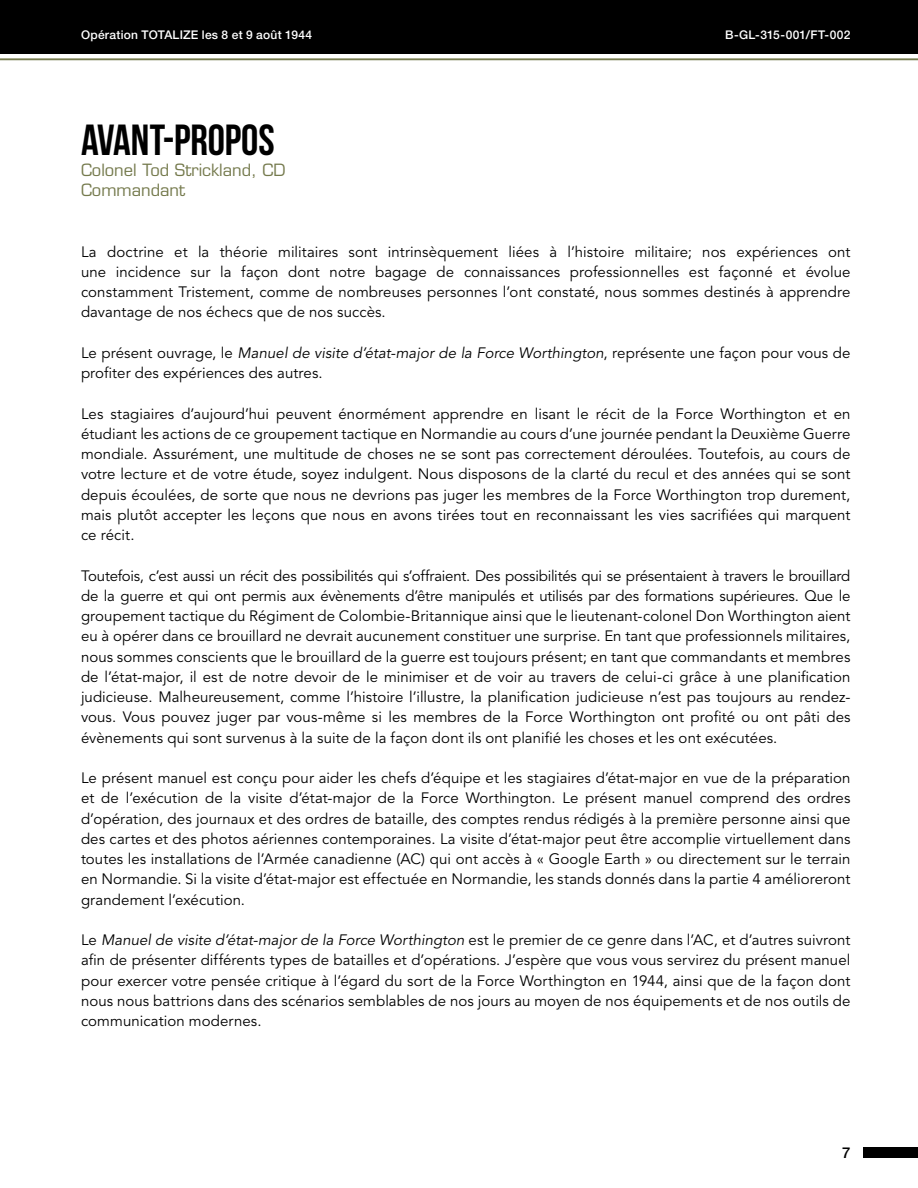
<style>
.page{position:relative;width:918px;height:1188px;background:#fff}
.page>*{position:absolute;margin:0;border:0;box-sizing:border-box;transform-origin:0 0}
.Article_Header{font:43.5px "Bebas Neue";color:#000}
.Article_Header-2{font:16.5px/20.2px "Eurostile LT Std";color:#757a4d}
.Article_Content{font:15px/20.2px "Avenir LT Std";letter-spacing:.005em;color:#000;text-align:justify}
.t1{font:500 15px "Helvetica Neue LT Std";color:#000}
.t2{font:500 12px "Helvetica Neue LT Std";letter-spacing:.02em;color:#fff}
.s1{font-style:italic}
</style>
<div class="page">
<div style="left:0;top:0;width:918px;height:54px;background:#000"></div>
<hr style="left:0;top:58px;width:918px;height:2px;background:#757a4d">
<div style="left:863px;top:1148px;width:55px;height:10px;background:#000"></div>
<p class="t2" style="left:81px;top:28px;width:233px">Opération TOTALIZE les 8 et 9 août 1944</p>
<p class="t2" style="left:725px;top:28px;width:127px">B-GL-315-001/FT-002</p>
<p class="Article_Header" style="left:81px;top:116px;width:195px">AVANT-PROPOS</p>
<p class="Article_Header-2" style="left:81px;top:159px;width:206px">Colonel Tod Strickland, CD<br>Commandant</p>
<p class="Article_Content" style="left:81px;top:242px;width:771px">La doctrine et la théorie militaires sont intrinsèquement liées à l’histoire militaire; nos expériences ont une incidence sur la façon dont notre bagage de connaissances professionnelles est façonné et évolue constamment Tristement, comme de nombreuses personnes l’ont constaté, nous sommes destinés à apprendre davantage de nos échecs que de nos succès.</p>
<p class="Article_Content" style="left:81px;top:343px;width:771px">Le présent ouvrage, le <span class="s1">Manuel de visite d’état-major de la Force Worthington</span>, représente une façon pour vous de profiter des expériences des autres.</p>
<p class="Article_Content" style="left:81px;top:404px;width:771px">Les stagiaires d’aujourd’hui peuvent énormément apprendre en lisant le récit de la Force Worthington et en étudiant les actions de ce groupement tactique en Normandie au cours d’une journée pendant la Deuxième Guerre mondiale. Assurément, une multitude de choses ne se sont pas correctement déroulées. Toutefois, au cours de votre lecture et de votre étude, soyez indulgent. Nous disposons de la clarté du recul et des années qui se sont depuis écoulées, de sorte que nous ne devrions pas juger les membres de la Force Worthington trop durement, mais plutôt accepter les leçons que nous en avons tirées tout en reconnaissant les vies sacrifiées qui marquent ce récit.</p>
<p class="Article_Content" style="left:81px;top:566px;width:771px">Toutefois, c’est aussi un récit des possibilités qui s’offraient. Des possibilités qui se présentaient à travers le brouillard de la guerre et qui ont permis aux évènements d’être manipulés et utilisés par des formations supérieures. Que le groupement tactique du Régiment de Colombie-Britannique ainsi que le lieutenant-colonel Don Worthington aient eu à opérer dans ce brouillard ne devrait aucunement constituer une surprise. En tant que professionnels militaires, nous sommes conscients que le brouillard de la guerre est toujours présent; en tant que commandants et membres de l’état-major, il est de notre devoir de le minimiser et de voir au travers de celui-ci grâce à une planification judicieuse. Malheureusement, comme l’histoire l’illustre, la planification judicieuse n’est pas toujours au rendez&shy;vous. Vous pouvez juger par vous-même si les membres de la Force Worthington ont profité ou ont pâti des évènements qui sont survenus à la suite de la façon dont ils ont planifié les choses et les ont exécutées.</p>
<p class="Article_Content" style="left:81px;top:768px;width:771px">Le présent manuel est conçu pour aider les chefs d’équipe et les stagiaires d’état-major en vue de la préparation et de l’exécution de la visite d’état-major de la Force Worthington. Le présent manuel comprend des ordres d’opération, des journaux et des ordres de bataille, des comptes rendus rédigés à la première personne ainsi que des cartes et des photos aériennes contemporaines. La visite d’état-major peut être accomplie virtuellement dans toutes les installations de l’Armée canadienne (AC) qui ont accès à « Google Earth » ou directement sur le terrain en Normandie. Si la visite d’état-major est effectuée en Normandie, les stands donnés dans la partie 4 amélioreront grandement l’exécution.</p>
<p class="Article_Content" style="left:81px;top:930px;width:771px">Le <span class="s1">Manuel de visite d’état-major de la Force Worthington</span> est le premier de ce genre dans l’AC, et d’autres suivront afin de présenter différents types de batailles et d’opérations. J’espère que vous vous servirez du présent manuel pour exercer votre pensée critique à l’égard du sort de la Force Worthington en 1944, ainsi que de la façon dont nous nous battrions dans des scénarios semblables de nos jours au moyen de nos équipements et de nos outils de communication modernes.</p>
<p class="t1" style="left:842px;top:1144px;width:10px">7</p>
</div>
